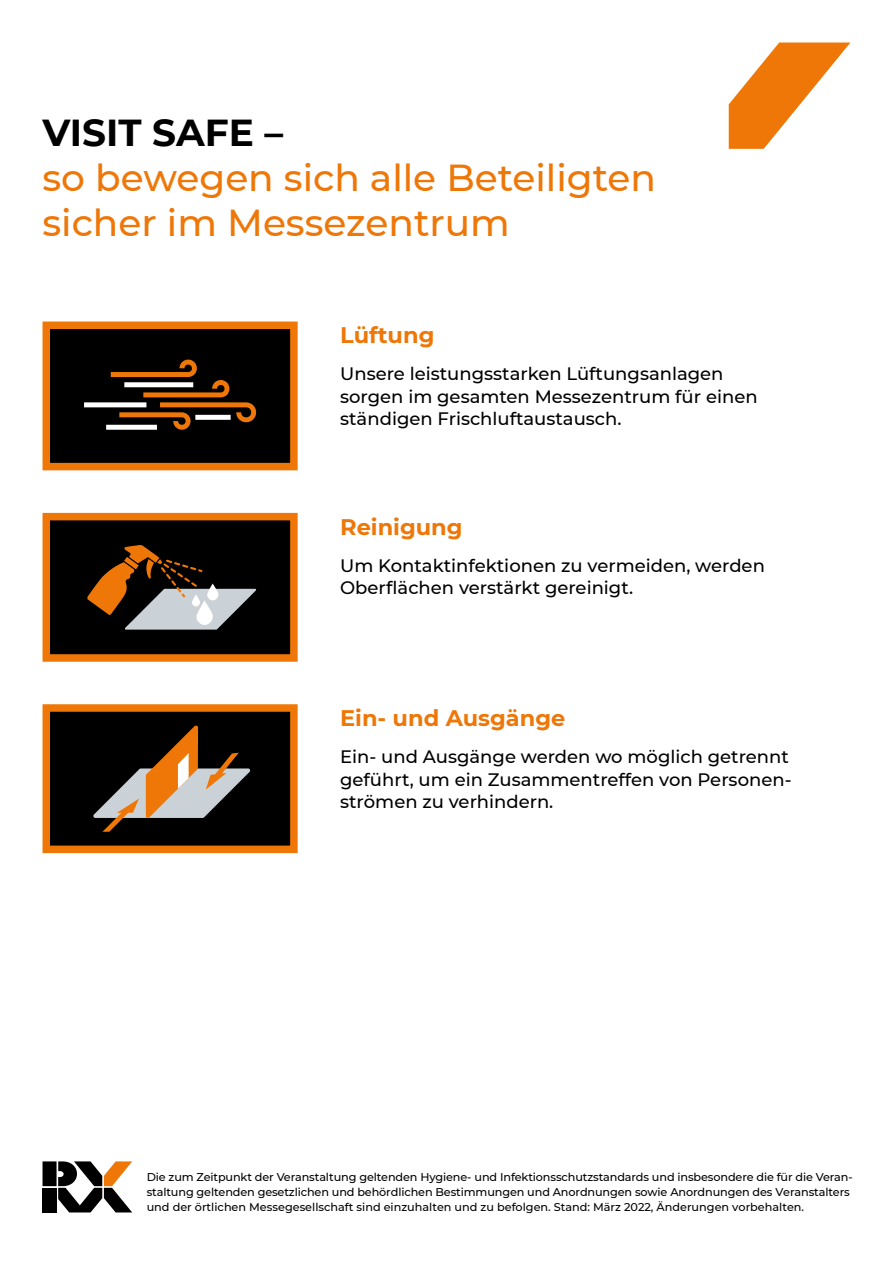
<style>
.page{position:relative;width:893px;height:1263px;background:#fff}
.page>*{position:absolute;margin:0;border:0;box-sizing:border-box;transform-origin:0 0}
.t1{font:500 37.5px/45px "Montserrat";color:#ee7707}
.t2{font:700 37.5px "Montserrat";color:#000}
.t3{font:700 22.5px "Montserrat";color:#ee7707}
.t4{font:500 18px/22.5px "Montserrat";color:#000}
.t5{font:500 11.25px/15px "Montserrat";letter-spacing:-.01em;color:#000}
</style>
<div class="page">
<svg style="left:729px;top:43px;width:121px;height:106px"></svg>
<div style="left:46px;top:325px;width:248px;height:142px;background:#000"></div>
<div style="left:43px;top:321px;width:255px;height:149px;border:8px solid #ee7707"></div>
<div style="left:46px;top:517px;width:248px;height:141px;background:#000"></div>
<div style="left:43px;top:513px;width:255px;height:149px;border:8px solid #ee7707"></div>
<div style="left:46px;top:708px;width:248px;height:141px;background:#000"></div>
<div style="left:43px;top:704px;width:255px;height:149px;border:8px solid #ee7707"></div>
<svg style="left:84px;top:359px;width:173px;height:71px"></svg>
<svg style="left:87px;top:545px;width:169px;height:85px"></svg>
<svg style="left:93px;top:725px;width:158px;height:107px"></svg>
<svg style="left:43px;top:1161px;width:89px;height:51px"></svg>
<div style="left:43px;top:1188px;width:14px;height:24px;background:#000"></div>
<h1 class="t2" style="left:43px;top:106px;width:242px">VISIT SAFE –</h1>
<h1 class="t1" style="left:43px;top:154px;width:615px">so bewegen sich alle Beteiligten sicher im Messezentrum</h1>
<h2 class="t3" style="left:340px;top:319px;width:96px">Lüftung</h2>
<h3 class="t4" style="left:340px;top:362px;width:419px">Unsere leistungsstarken Lüftungsanlagen sorgen im gesamten Messezentrum für einen ständigen Frischluftaustausch.</h3>
<h2 class="t3" style="left:340px;top:510px;width:124px">Reinigung</h2>
<h3 class="t4" style="left:340px;top:553px;width:426px">Um Kontaktinfektionen zu vermeiden, werden<br>Oberflächen verstärkt gereinigt.</h3>
<h2 class="t3" style="left:340px;top:702px;width:227px">Ein- und Ausgänge</h2>
<h3 class="t4" style="left:340px;top:745px;width:453px">Ein- und Ausgänge werden wo möglich getrennt geführt, um ein Zusammentreffen von Personen&shy;strömen zu verhindern.</h3>
<p class="t5" style="left:147px;top:1169px;width:707px">Die zum Zeitpunkt der Veranstaltung geltenden Hygiene- und Infektionsschutzstandards und insbesondere die für die Veran&shy;staltung geltenden gesetzlichen und behördlichen Bestimmungen und Anordnungen sowie Anordnungen des Veranstalters und der örtlichen Messegesellschaft sind einzuhalten und zu befolgen. Stand: März 2022, Änderungen vorbehalten.</p>
</div>
